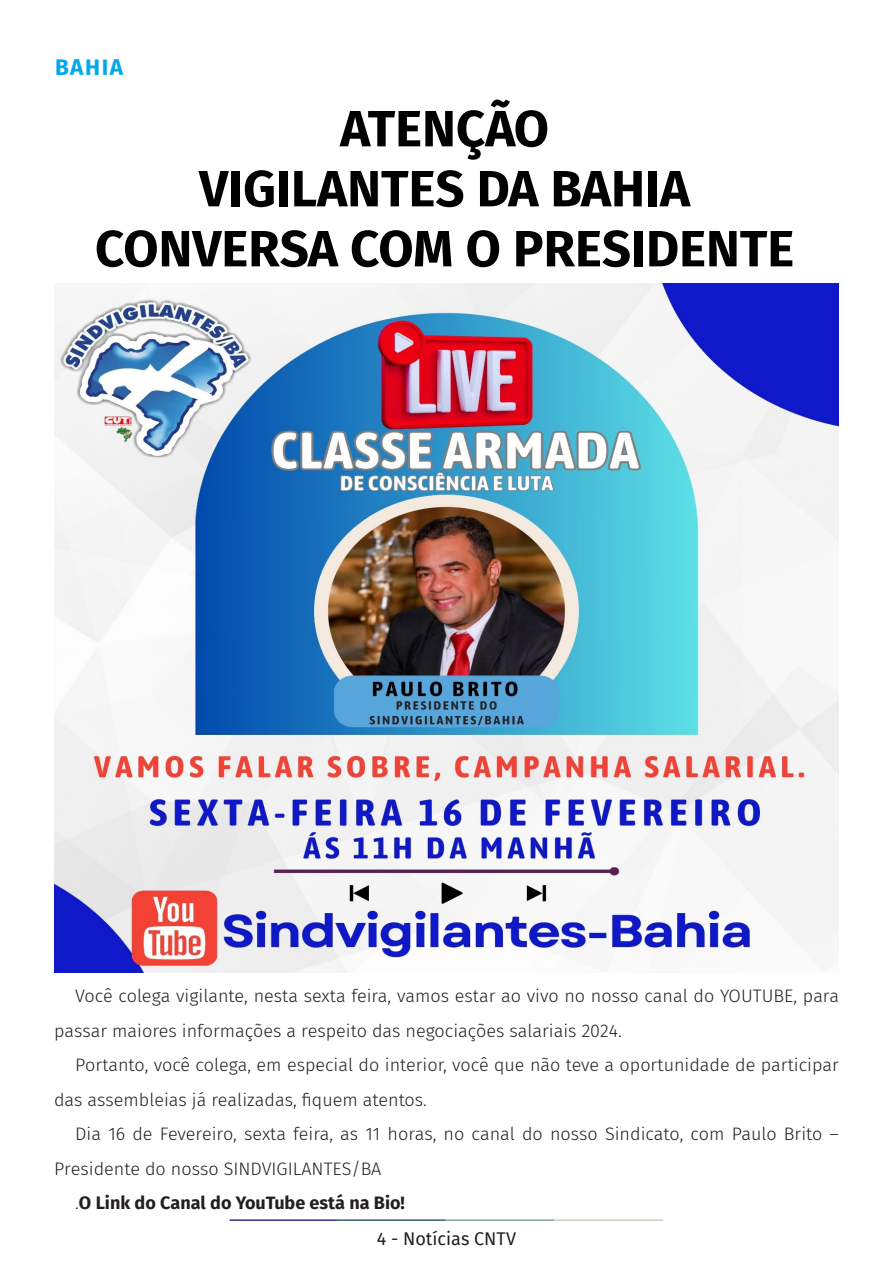
<style>
.page{position:relative;width:893px;height:1263px;background:#fff}
.page>*{position:absolute;margin:0;border:0;box-sizing:border-box;transform-origin:0 0}
.t1{font:700 51px/60px "Fira Sans";color:#000001;text-align:center}
.t2{font:700 22.5px "Fira Sans";letter-spacing:.07em;color:#00a9ea}
.t3{font:300 18px/34.3px "Fira Sans";color:#231f20}
.t4{font:700 18px "Fira Sans";color:#231f20}
.t5{font:18px "Fira Sans";color:#231f20}
.s1{font-weight:300}
</style>
<div class="page">
<hr style="left:230px;top:1219px;width:107px;height:2px;background:#2f3088">
<hr style="left:337px;top:1219px;width:109px;height:2px;background:#3a5f6d">
<hr style="left:446px;top:1219px;width:109px;height:2px;background:#87a59a">
<hr style="left:555px;top:1219px;width:108px;height:2px;background:#c6d5b7">
<img style="left:54px;top:284px;width:785px;height:688px">
<p class="t2" style="left:55px;top:48px;width:69px">BAHIA</p>
<p class="t1" style="left:95px;top:95px;width:701px">ATENÇÃO<br>VIGILANTES DA BAHIA<br>CONVERSA COM O PRESIDENTE</p>
<p class="t3" style="left:54px;top:979px;width:786px;text-indent:21px">Você colega vigilante, nesta sexta feira, vamos estar ao vivo no nosso canal do YOUTUBE, para passar maiores informações a respeito das negociações salariais 2024.</p>
<p class="t3" style="left:54px;top:1048px;width:786px;text-indent:21px">Portanto, você colega, em especial do interior, você que não teve a oportunidade de participar das assembleias já realizadas, fiquem atentos.</p>
<p class="t3" style="left:54px;top:1116px;width:786px;text-indent:21px">Dia 16 de Fevereiro, sexta feira, as 11 horas, no canal do nosso Sindicato, com Paulo Brito –<br>Presidente do nosso SINDVIGILANTES/BA</p>
<p class="t4" style="left:75px;top:1187px;width:331px"><span class="s1">.</span>O Link do Canal do YouTube está na Bio!</p>
<p class="t5" style="left:377px;top:1225px;width:141px">4 - Notícias CNTV</p>
</div>
